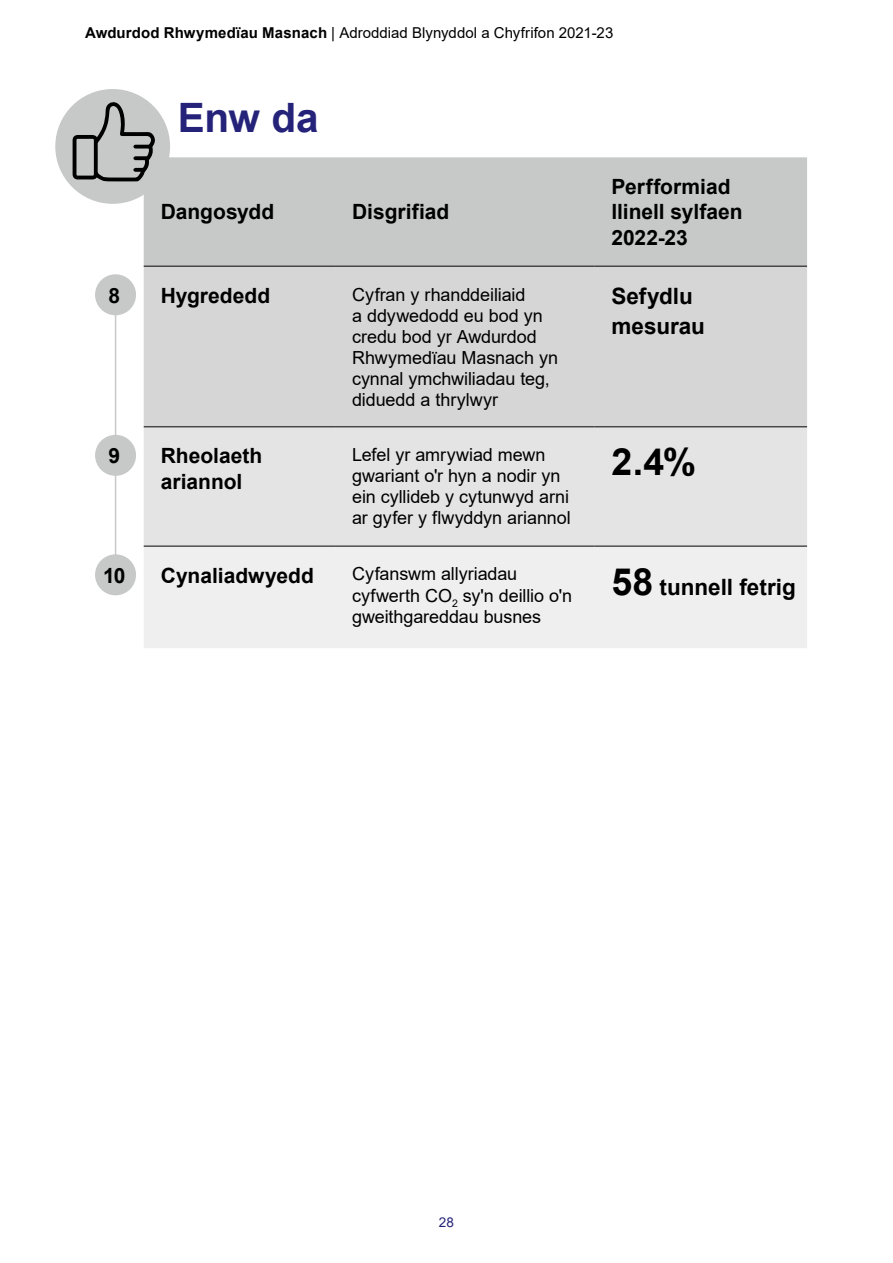
<style>
.page{position:relative;width:893px;height:1263px;background:#fff}
.page>*{position:absolute;margin:0;border:0;box-sizing:border-box;transform-origin:0 0}
.t1{font:700 40.5px "Arial";color:#252379}
.t2{font:700 37.5px "Arial";color:#000}
.t3{font:700 22.5px/30px "Arial";color:#000}
.t4{font:700 21px/25.5px "Arial";color:#000}
.t5{font:18px/21px "Arial";letter-spacing:-.005em;color:#000}
.t6{font:15px "Arial";letter-spacing:.005em;color:#000}
.t7{font:13.5px "Arial";color:#252379}
.s1{font-weight:700}
.s2{font-size:37.5px}
</style>
<div class="page">
<hr style="left:115px;top:295px;width:1px;height:271px;background:#c7c9c8">
<div style="left:95px;top:435px;width:41px;height:41px;background:#c7c9c8;border-radius:50%"></div>
<div style="left:95px;top:554px;width:41px;height:41px;background:#c7c9c8;border-radius:50%"></div>
<div style="left:95px;top:274px;width:41px;height:41px;background:#c7c9c8;border-radius:50%"></div>
<div style="left:144px;top:157px;width:663px;height:109px;background:#c7c9c8"></div>
<div style="left:144px;top:267px;width:663px;height:159px;background:#d5d6d5"></div>
<div style="left:144px;top:427px;width:663px;height:119px;background:#e4e4e4"></div>
<div style="left:144px;top:547px;width:663px;height:101px;background:#efefef"></div>
<hr style="left:144px;top:266px;width:191px;height:1px;background:#000">
<hr style="left:335px;top:266px;width:259px;height:1px;background:#000">
<hr style="left:594px;top:266px;width:213px;height:1px;background:#000">
<hr style="left:144px;top:426px;width:191px;height:1px;background:#000">
<hr style="left:335px;top:426px;width:259px;height:1px;background:#000">
<hr style="left:594px;top:426px;width:213px;height:1px;background:#000">
<hr style="left:144px;top:546px;width:191px;height:1px;background:#000">
<hr style="left:335px;top:546px;width:259px;height:1px;background:#000">
<hr style="left:594px;top:546px;width:213px;height:1px;background:#000">
<div style="left:55px;top:89px;width:115px;height:115px;background:#c7c9c8;border-radius:50%"></div>
<svg style="left:73px;top:101px;width:83px;height:80px"></svg>
<p class="t6" style="left:85px;top:22px;width:530px"><span class="s1">Awdurdod Rhwymedïau Masnach</span> | Adroddiad Blynyddol a Chyfrifon 2021-23</p>
<h1 class="t1" style="left:178px;top:89px;width:142px">Enw da</h1>
<p class="t4" style="left:161px;top:199px;width:115px">Dangosydd</p>
<p class="t4" style="left:352px;top:199px;width:99px">Disgrifiad</p>
<p class="t4" style="left:611px;top:174px;width:133px">Perfformiad llinell sylfaen<br>2022-23</p>
<p class="t4" style="left:109px;top:283px;width:13px">8</p>
<p class="t4" style="left:161px;top:283px;width:111px">Hygrededd</p>
<p class="t5" style="left:352px;top:284px;width:207px">Cyfran y rhanddeiliaid<br>a ddywedodd eu bod yn credu bod yr Awdurdod<br>Rhwymedïau Masnach yn cynnal ymchwiliadau teg, diduedd a thrylwyr</p>
<p class="t3" style="left:611px;top:281px;width:95px">Sefydlu mesurau</p>
<p class="t4" style="left:109px;top:443px;width:13px">9</p>
<p class="t4" style="left:161px;top:443px;width:103px">Rheolaeth ariannol</p>
<p class="t5" style="left:352px;top:444px;width:220px">Lefel yr amrywiad mewn gwariant o'r hyn a nodir yn ein cyllideb y cytunwyd arni ar gyfer y flwyddyn ariannol</p>
<h2 class="t2" style="left:611px;top:436px;width:86px">2.4%</h2>
<p class="t4" style="left:103px;top:563px;width:24px">10</p>
<p class="t4" style="left:161px;top:563px;width:155px">Cynaliadwyedd</p>
<p class="t5" style="left:352px;top:563px;width:222px">Cyfanswm allyriadau cyfwerth CO<sub>2</sub> sy'n deillio o'n gweithgareddau busnes</p>
<p class="t3" style="left:611px;top:572px;width:186px"><span class="s2">58</span> tunnell fetrig</p>
<p class="t7" style="left:439px;top:1213px;width:17px">28</p>
</div>
